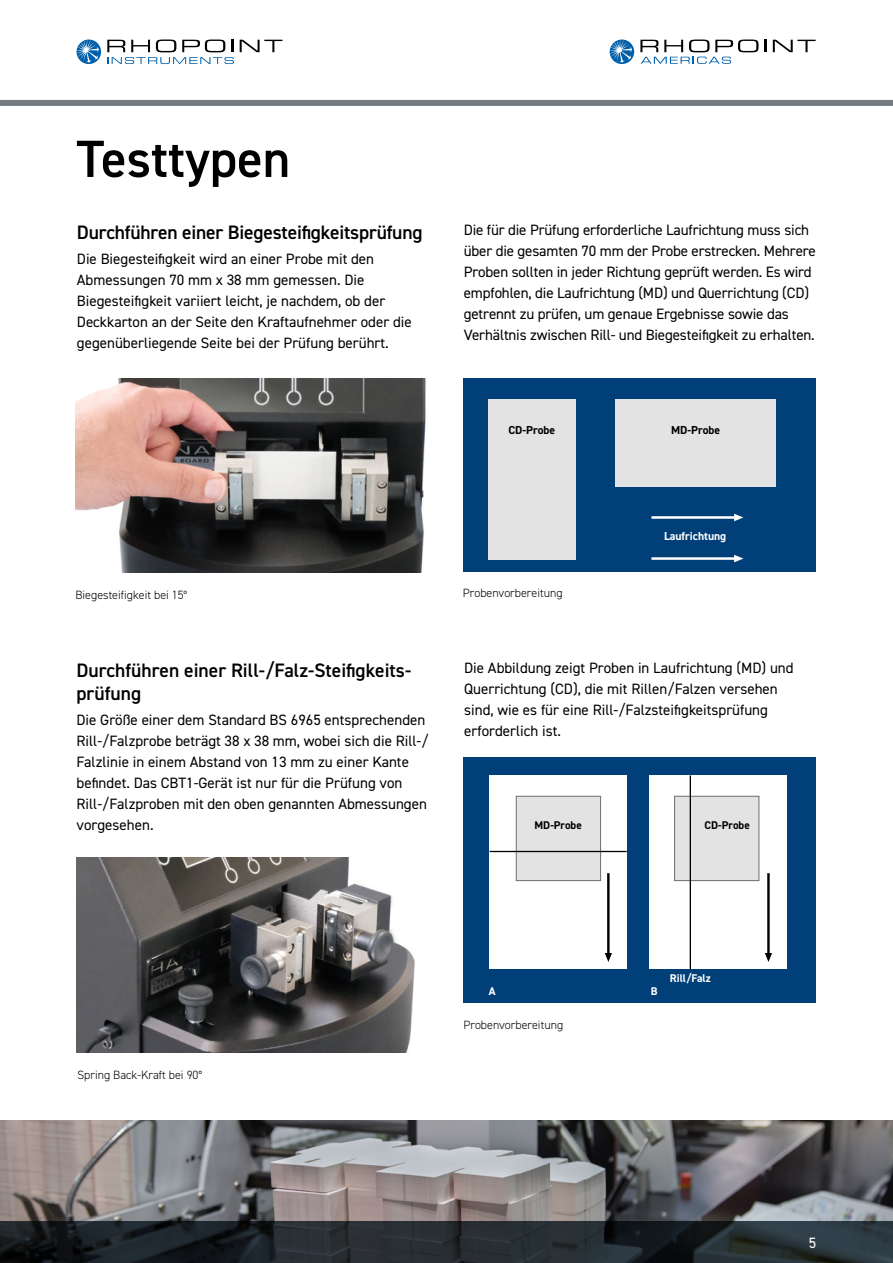
<style>
.page{position:relative;width:893px;height:1263px;background:#fff}
.page>*{position:absolute;margin:0;border:0;box-sizing:border-box;transform-origin:0 0}
.t1{font:600 52.5px "DIN2014";color:#000}
.t2{font:600 19.5px/23.4px "DIN2014";letter-spacing:-.01em;color:#000}
.t3{font:15px/21px "DIN2014";color:#000}
.t4{font:15px "DIN2014";color:#fff}
.t5{font:300 12px "DIN2014";color:#000}
.t6{font:700 11.55px "DIN2014";color:#000}
.t7{font:700 11.55px "DIN2014";color:#fff}
.t8{font:700 11.25px "DIN2014";color:#000}
.t9{font:700 11.25px "DIN2014";color:#fff}
</style>
<div class="page">
<div style="left:0;top:100px;width:893px;height:6px;background:#747b83"></div>
<svg style="left:240px;top:40px;width:42px;height:12px"></svg>
<svg style="left:107px;top:40px;width:127px;height:24px"></svg>
<svg style="left:77px;top:40px;width:24px;height:24px"></svg>
<svg style="left:77px;top:40px;width:22px;height:23px"></svg>
<svg style="left:764px;top:40px;width:2px;height:12px"></svg>
<svg style="left:773px;top:40px;width:43px;height:12px"></svg>
<svg style="left:610px;top:40px;width:24px;height:24px"></svg>
<svg style="left:610px;top:40px;width:22px;height:23px"></svg>
<svg style="left:640px;top:40px;width:118px;height:24px"></svg>
<img style="left:0;top:1121px;width:893px;height:100px">
<svg style="left:0;top:1221px;width:893px;height:42px;background:#20272c"></svg>
<img style="left:75px;top:378px;width:351px;height:194px">
<img style="left:77px;top:858px;width:338px;height:194px">
<div style="left:464px;top:378px;width:352px;height:194px;background:#003f78"></div>
<div style="left:488px;top:399px;width:87px;height:161px;background:#e4e3e3"></div>
<div style="left:615px;top:399px;width:161px;height:87px;background:#e4e3e3"></div>
<svg style="left:651px;top:514px;width:92px;height:7px"></svg>
<svg style="left:651px;top:555px;width:92px;height:7px"></svg>
<div style="left:464px;top:757px;width:352px;height:245px;background:#003f78"></div>
<div style="left:650px;top:775px;width:137px;height:194px;background:#fff"></div>
<svg style="left:765px;top:873px;width:7px;height:89px"></svg>
<div style="left:675px;top:796px;width:84px;height:84px;background:#e4e3e3"></div>
<div style="left:674px;top:796px;width:85px;height:85px;border:1px solid #706f6f"></div>
<div style="left:490px;top:775px;width:137px;height:194px;background:#fff"></div>
<div style="left:516px;top:796px;width:85px;height:84px;background:#e4e3e3"></div>
<div style="left:516px;top:796px;width:85px;height:85px;border:1px solid #706f6f"></div>
<svg style="left:605px;top:873px;width:7px;height:89px"></svg>
<hr style="left:490px;top:851px;width:137px;height:1px;background:#000">
<hr style="left:690px;top:775px;width:1px;height:194px;background:#000">
<h1 class="t1" style="left:77px;top:134px;width:215px">Testtypen</h1>
<h2 class="t2" style="left:77px;top:221px;width:347px">Durchführen einer Biegesteifigkeitsprüfung</h2>
<p class="t3" style="left:77px;top:248px;width:336px">Die Biegesteifigkeit wird an einer Probe mit den Abmessungen 70 mm x 38 mm gemessen. Die Biegesteifigkeit variiert leicht, je nachdem, ob der Deckkarton an der Seite den Kraftaufnehmer oder die gegenüberliegende Seite bei der Prüfung berührt.</p>
<p class="t3" style="left:464px;top:220px;width:354px">Die für die Prüfung erforderliche Laufrichtung muss sich über die gesamten 70 mm der Probe erstrecken. Mehrere Proben sollten in jeder Richtung geprüft werden. Es wird empfohlen, die Laufrichtung (MD) und Querrichtung (CD) getrennt zu prüfen, um genaue Ergebnisse sowie das Verhältnis zwischen Rill- und Biegesteifigkeit zu erhalten.</p>
<p class="t6" style="left:508px;top:425px;width:48px">CD-Probe</p>
<p class="t6" style="left:671px;top:425px;width:51px">MD-Probe</p>
<p class="t7" style="left:664px;top:532px;width:64px">Laufrichtung</p>
<p class="t5" style="left:75px;top:590px;width:113px">Biegesteifigkeit bei 15°</p>
<p class="t5" style="left:463px;top:589px;width:101px">Probenvorbereitung</p>
<h2 class="t2" style="left:77px;top:659px;width:336px">Durchführen einer Rill-/Falz-Steifigkeits&shy;prüfung</h2>
<p class="t3" style="left:77px;top:710px;width:354px">Die Größe einer dem Standard BS 6965 entsprechenden Rill-/Falzprobe beträgt 38 x 38 mm, wobei sich die Rill-/ Falzlinie in einem Abstand von 13 mm zu einer Kante befindet. Das CBT1-Gerät ist nur für die Prüfung von Rill-/Falzproben mit den oben genannten Abmessungen vorgesehen.</p>
<p class="t3" style="left:464px;top:658px;width:331px">Die Abbildung zeigt Proben in Laufrichtung (MD) und Querrichtung (CD), die mit Rillen/Falzen versehen sind, wie es für eine Rill-/Falzsteifigkeitsprüfung erforderlich ist.</p>
<p class="t8" style="left:534px;top:820px;width:49px">MD-Probe</p>
<p class="t8" style="left:705px;top:820px;width:47px">CD-Probe</p>
<p class="t5" style="left:77px;top:1070px;width:126px">Spring Back-Kraft bei 90°</p>
<p class="t9" style="left:489px;top:986px;width:8px">A</p>
<p class="t5" style="left:463px;top:1020px;width:101px">Probenvorbereitung</p>
<p class="t9" style="left:651px;top:986px;width:8px">B</p>
<p class="t9" style="left:670px;top:973px;width:43px">Rill/Falz</p>
<p class="t4" style="left:809px;top:1235px;width:9px">5</p>
</div>
